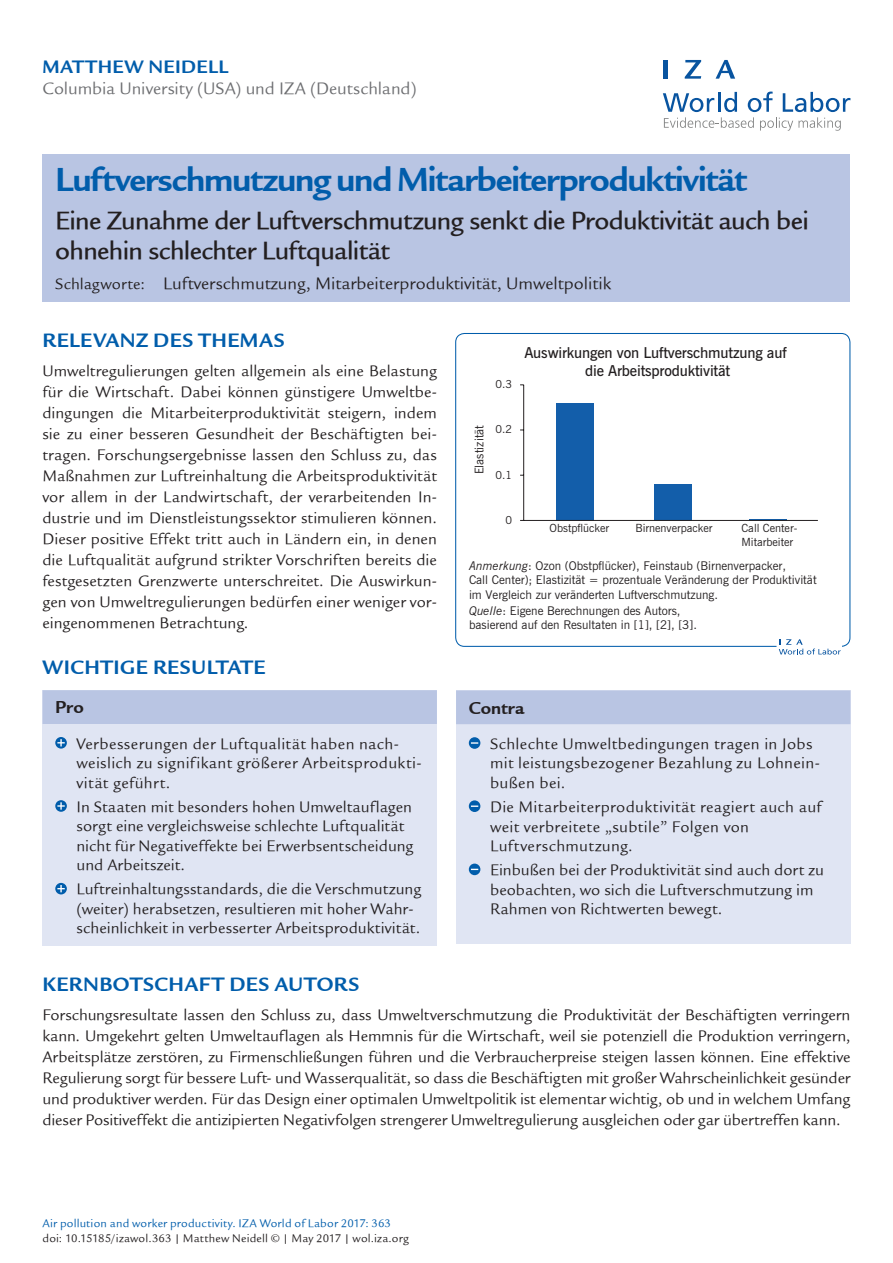
<style>
.page{position:relative;width:893px;height:1263px;background:#fff}
.page>*{position:absolute;margin:0;border:0;box-sizing:border-box;transform-origin:0 0}
.Cover__Title{font:36px "Legacy Sans ITCTT Bold";letter-spacing:-.03em;color:#015dab}
.Cover__Subtitle{font:27px/30px "Legacy Sans Md ITCTT Medium";letter-spacing:-.025em;color:#231f20}
.Cover__Header{font:21px "Legacy Sans ITCTT Bold";letter-spacing:.02em;color:#015dab}
.Cover__AuthorName{font:19.5px "Legacy Sans ITCTT Bold";letter-spacing:.02em;color:#015dab}
.Cover__Pro_Con_Heade{font:18.75px "Legacy Sans ITCTT Bold";color:#231f20}
.Cover__Keywords{font:18px "Legacy Sans ITCTT Book";color:#231f20}
.Cover__Affiliation{font:18px "Legacy Sans ITCTT Book";letter-spacing:-.005em;color:#6c6d70}
.Cover__Bodytext{font:16.5px/21px "Legacy Sans ITCTT Book";letter-spacing:-.005em;color:#231f20;text-align:justify}
.Cover__Pro_Con_Bulle{font:16.5px/19.5px "Legacy Sans ITCTT Book";letter-spacing:.015em;color:#231f20}
.t1{font:600 15px/18px "News Gothic BT";letter-spacing:-.01em;color:#231f20;text-align:center}
.t2{font:12px/14.4px "News Gothic BT";color:#231f20}
.Cover__DOI_Informati{font:12px "Legacy Sans ITCTT Book";letter-spacing:.015em;color:#231f20}
.Cover__DOI_Title{font:12px "Legacy Sans ITCTT Book";letter-spacing:.015em;color:#015dab}
.t3{font:11.25px/13.5px "News Gothic BT";color:#231f20}
.t4{font:11.1px "News Gothic BT";color:#231f20}
.s1{font-size:16.5px}
.s2{font-style:italic}
</style>
<div class="page">
<svg style="left:663px;top:92px;width:187px;height:39px"></svg>
<hr style="left:664px;top:60px;width:4px;height:19px;background:#0854a0">
<svg style="left:685px;top:60px;width:16px;height:19px"></svg>
<svg style="left:716px;top:60px;width:19px;height:19px"></svg>
<div style="left:43px;top:154px;width:807px;height:147px;background:#b9c5e3"></div>
<div style="left:43px;top:690px;width:394px;height:256px;background:#e0e5f3"></div>
<div style="left:43px;top:690px;width:394px;height:34px;background:#b9c5e3"></div>
<svg style="left:55px;top:737px;width:12px;height:12px"></svg>
<svg style="left:57px;top:739px;width:8px;height:7px"></svg>
<svg style="left:55px;top:800px;width:12px;height:12px"></svg>
<svg style="left:57px;top:802px;width:8px;height:8px"></svg>
<svg style="left:55px;top:883px;width:12px;height:11px"></svg>
<svg style="left:57px;top:885px;width:8px;height:7px"></svg>
<div style="left:456px;top:691px;width:394px;height:253px;background:#e0e5f3"></div>
<div style="left:456px;top:690px;width:394px;height:34px;background:#b9c5e3"></div>
<div style="left:469px;top:737px;width:11px;height:12px;background:#015dab;border-radius:50%"></div>
<svg style="left:471px;top:742px;width:7px;height:2px"></svg>
<div style="left:469px;top:800px;width:11px;height:12px;background:#015dab;border-radius:50%"></div>
<svg style="left:471px;top:805px;width:7px;height:2px"></svg>
<svg style="left:469px;top:863px;width:11px;height:12px"></svg>
<div style="left:455px;top:333px;width:395px;height:314px;border:1px solid #015dab;border-radius:9px"></div>
<div style="left:777px;top:639px;width:64px;height:17px;background:#fff"></div>
<div style="left:776px;top:638px;width:66px;height:18px;border:1px solid #fff"></div>
<svg style="left:779px;top:639px;width:62px;height:15px"></svg>
<hr style="left:749px;top:519px;width:38px;height:1px;background:#135eaa">
<div style="left:654px;top:484px;width:38px;height:36px;background:#135eaa"></div>
<div style="left:556px;top:403px;width:38px;height:117px;background:#135eaa"></div>
<hr style="left:523px;top:385px;width:1px;height:135px;background:#231f20">
<hr style="left:524px;top:520px;width:294px;height:1px;background:#231f20">
<p class="Cover__AuthorName" style="left:43px;top:55px;width:187px">MATTHEW NEIDELL</p>
<p class="Cover__Affiliation" style="left:43px;top:79px;width:376px">Columbia University (USA) und IZA (Deutschland)</p>
<p class="Cover__Title" style="left:55px;top:159px;width:693px">Luftverschmutzung und Mitarbeiterproduktivität</p>
<p class="Cover__Subtitle" style="left:55px;top:206px;width:755px">Eine Zunahme der Luftverschmutzung senkt die Produktivität auch bei ohnehin schlechter Luftqualität</p>
<p class="Cover__Keywords" style="left:55px;top:273px;width:557px"><span class="s1">Schlagworte:</span> Luftverschmutzung, Mitarbeiterproduktivität, Umweltpolitik</p>
<p class="Cover__Header" style="left:43px;top:328px;width:244px">RELEVANZ DES THEMAS</p>
<p class="Cover__Bodytext" style="left:43px;top:361px;width:396px">Umweltregulierungen gelten allgemein als eine Belastung für die Wirtschaft. Dabei können günstigere Umweltbe&shy;dingungen die Mitarbeiterproduktivität steigern, indem sie zu einer besseren Gesundheit der Beschäftigten bei&shy;tragen. Forschungsergebnisse lassen den Schluss zu, das Maßnahmen zur Luftreinhaltung die Arbeitsproduktivität vor allem in der Landwirtschaft, der verarbeitenden In&shy;dustrie und im Dienstleistungssektor stimulieren können.<br>Dieser positive Effekt tritt auch in Ländern ein, in denen die Luftqualität aufgrund strikter Vorschriften bereits die festgesetzten Grenzwerte unterschreitet. Die Auswirkun&shy;gen von Umweltregulierungen bedürfen einer weniger vor&shy;eingenommenen Betrachtung.</p>
<p class="Cover__Header" style="left:43px;top:655px;width:225px">WICHTIGE RESULTATE</p>
<p class="Cover__Pro_Con_Heade" style="left:55px;top:697px;width:30px">Pro</p>
<p class="Cover__Pro_Con_Bulle" style="left:77px;top:734px;width:347px">Verbesserungen der Luftqualität haben nach&shy;weislich zu signifikant größerer Arbeitsprodukti&shy;vität geführt.</p>
<p class="Cover__Pro_Con_Bulle" style="left:77px;top:797px;width:338px">In Staaten mit besonders hohen Umweltauflagen sorgt eine vergleichsweise schlechte Luftqualität nicht für Negativeffekte bei Erwerbsentscheidung und Arbeitszeit.</p>
<p class="Cover__Pro_Con_Bulle" style="left:77px;top:880px;width:346px">Luftreinhaltungsstandards, die die Verschmutzung (weiter) herabsetzen, resultieren mit hoher Wahr&shy;scheinlichkeit in verbesserter Arbeitsproduktivität.</p>
<p class="t4" style="left:496px;top:378px;width:18px">0.3</p>
<p class="t1" style="left:524px;top:344px;width:264px">Auswirkungen von Luftverschmutzung auf die Arbeitsproduktivität</p>
<p class="t2" style="left:473px;top:474px;width:51px;rotate:-90deg">Elastizität</p>
<p class="t4" style="left:496px;top:423px;width:18px">0.2</p>
<p class="t4" style="left:496px;top:468px;width:18px">0.1</p>
<p class="t4" style="left:506px;top:513px;width:8px">0</p>
<p class="t3" style="left:550px;top:522px;width:61px">Obstpflücker</p>
<p class="t3" style="left:635px;top:522px;width:78px">Birnenverpacker</p>
<p class="t3" style="left:741px;top:522px;width:57px">Call Center-<br>Mitarbeiter</p>
<p class="t2" style="left:469px;top:559px;width:349px"><span class="s2">Anmerkung</span>: Ozon (Obstpflücker), Feinstaub (Birnenverpacker,<br>Call Center); Elastizität = prozentuale Veränderung der Produktivität im Vergleich zur veränderten Luftverschmutzung.</p>
<p class="t2" style="left:469px;top:604px;width:230px"><span class="s2">Quelle</span>: Eigene Berechnungen des Autors, basierend auf den Resultaten in [1], [2], [3].</p>
<p class="Cover__Pro_Con_Heade" style="left:469px;top:697px;width:57px">Contra</p>
<p class="Cover__Pro_Con_Bulle" style="left:490px;top:734px;width:331px">Schlechte Umweltbedingungen tragen in Jobs mit leistungsbezogener Bezahlung zu Lohnein&shy;bußen bei.</p>
<p class="Cover__Pro_Con_Bulle" style="left:490px;top:797px;width:333px">Die Mitarbeiterproduktivität reagiert auch auf weit verbreitete „subtile” Folgen von<br>Luftverschmutzung.</p>
<p class="Cover__Pro_Con_Bulle" style="left:490px;top:860px;width:335px">Einbußen bei der Produktivität sind auch dort zu beobachten, wo sich die Luftverschmutzung im<br>Rahmen von Richtwerten bewegt.</p>
<p class="Cover__Header" style="left:43px;top:972px;width:318px">KERNBOTSCHAFT DES AUTORS</p>
<p class="Cover__Bodytext" style="left:43px;top:1005px;width:809px">Forschungsresultate lassen den Schluss zu, dass Umweltverschmutzung die Produktivität der Beschäftigten verringern kann. Umgekehrt gelten Umweltauflagen als Hemmnis für die Wirtschaft, weil sie potenziell die Produktion verringern, Arbeitsplätze zerstören, zu Firmenschließungen führen und die Verbraucherpreise steigen lassen können. Eine effektive Regulierung sorgt für bessere Luft- und Wasserqualität, so dass die Beschäftigten mit großer Wahrscheinlichkeit gesünder und produktiver werden. Für das Design einer optimalen Umweltpolitik ist elementar wichtig, ob und in welchem Umfang dieser Positiveffekt die antizipierten Negativfolgen strengerer Umweltregulierung ausgleichen oder gar übertreffen kann.</p>
<p class="Cover__DOI_Title" style="left:43px;top:1216px;width:350px">Air pollution and worker productivity. IZA World of Labor 2017: 363</p>
<p class="Cover__DOI_Informati" style="left:43px;top:1231px;width:368px">doi: 10.15185/izawol.363 | Matthew Neidell © | May 2017 | wol.iza.org</p>
</div>
